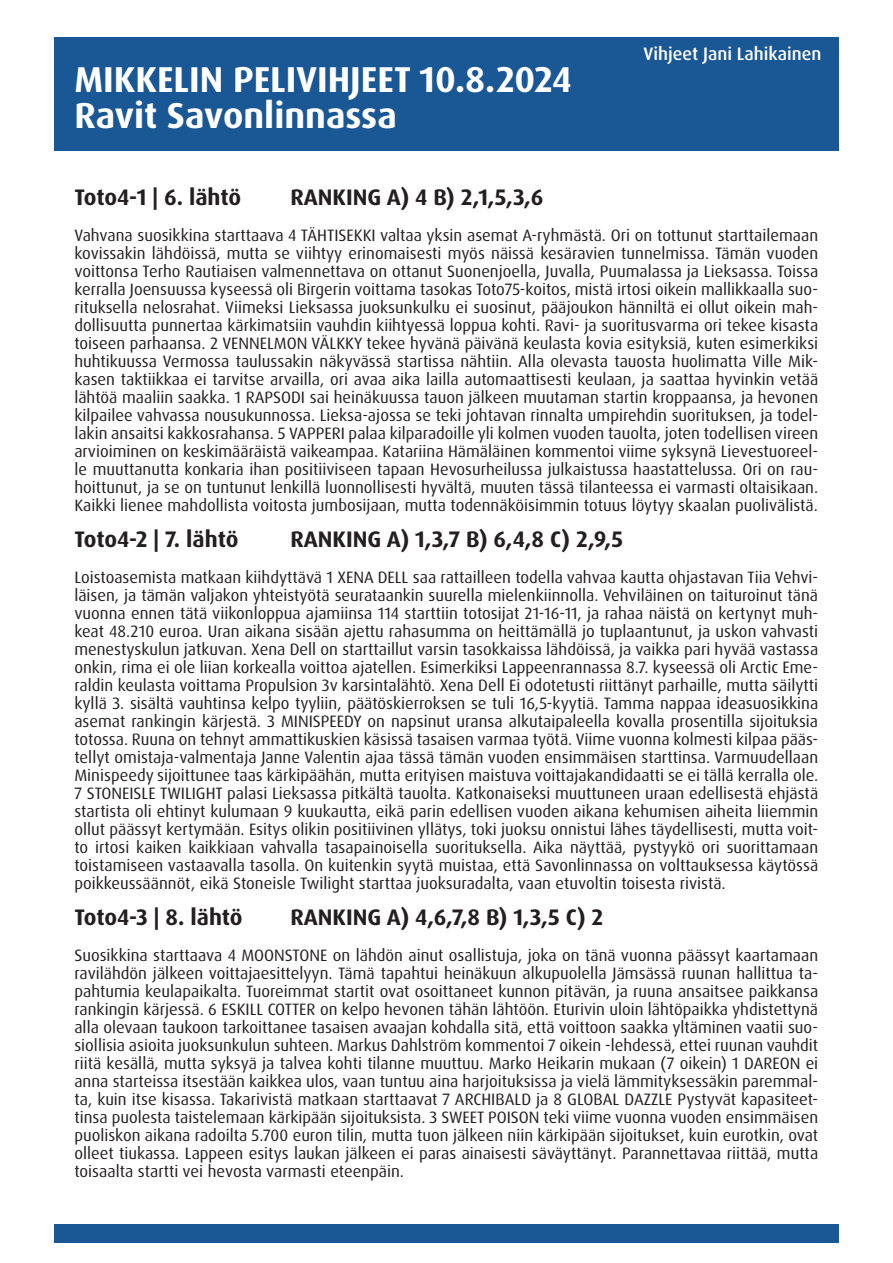
<style>
.page{position:relative;width:893px;height:1263px;background:#fff}
.page>*{position:absolute;margin:0;border:0;box-sizing:border-box;transform-origin:0 0}
.t1{font:700 36px "Dax Pro";color:#fff}
.t2{font:700 22.5px "Dax Pro";color:#231f20}
.t3{font:500 18px "Dax";color:#fff}
.t4{font:16.5px/18px "Dax Pro";color:#231f20;text-align:justify}
</style>
<div class="page">
<div style="left:54px;top:37px;width:785px;height:114px;background:#1a5795"></div>
<div style="left:54px;top:1225px;width:785px;height:18px;background:#1a5795"></div>
<p class="t1" style="left:74px;top:56px;width:499px">MIKKELIN PELIVIHJEET 10.8.2024</p>
<p class="t1" style="left:74px;top:92px;width:324px">Ravit Savonlinnassa</p>
<p class="t3" style="left:643px;top:44px;width:179px">Vihjeet Jani Lahikainen</p>
<p class="t2" style="left:74px;top:183px;width:168px">Toto4-1 | 6. lähtö</p>
<p class="t2" style="left:290px;top:183px;width:255px">RANKING A) 4 B) 2,1,5,3,6</p>
<p class="t4" style="left:74px;top:227px;width:745px">Vahvana suosikkina starttaava 4 TÄHTISEKKI valtaa yksin asemat A-ryhmästä. Ori on tottunut starttailemaan kovissakin lähdöissä, mutta se viihtyy erinomaisesti myös näissä kesäravien tunnelmissa. Tämän vuoden voittonsa Terho Rautiaisen valmennettava on ottanut Suonenjoella, Juvalla, Puumalassa ja Lieksassa. Toissa kerralla Joensuussa kyseessä oli Birgerin voittama tasokas Toto75-koitos, mistä irtosi oikein mallikkaalla suo&shy;rituksella nelosrahat. Viimeksi Lieksassa juoksunkulku ei suosinut, pääjoukon hänniltä ei ollut oikein mah&shy;dollisuutta punnertaa kärkimatsiin vauhdin kiihtyessä loppua kohti. Ravi- ja suoritusvarma ori tekee kisasta toiseen parhaansa. 2 VENNELMON VÄLKKY tekee hyvänä päivänä keulasta kovia esityksiä, kuten esimerkiksi huhtikuussa Vermossa taulussakin näkyvässä startissa nähtiin. Alla olevasta tauosta huolimatta Ville Mik&shy;kasen taktiikkaa ei tarvitse arvailla, ori avaa aika lailla automaattisesti keulaan, ja saattaa hyvinkin vetää lähtöä maaliin saakka. 1 RAPSODI sai heinäkuussa tauon jälkeen muutaman startin kroppaansa, ja hevonen kilpailee vahvassa nousukunnossa. Lieksa-ajossa se teki johtavan rinnalta umpirehdin suorituksen, ja todel&shy;lakin ansaitsi kakkosrahansa. 5 VAPPERI palaa kilparadoille yli kolmen vuoden tauolta, joten todellisen vireen arvioiminen on keskimääräistä vaikeampaa. Katariina Hämäläinen kommentoi viime syksynä Lievestuoreel&shy;le muuttanutta konkaria ihan positiiviseen tapaan Hevosurheilussa julkaistussa haastattelussa. Ori on rau&shy;hoittunut, ja se on tuntunut lenkillä luonnollisesti hyvältä, muuten tässä tilanteessa ei varmasti oltaisikaan.<br>Kaikki lienee mahdollista voitosta jumbosijaan, mutta todennäköisimmin totuus löytyy skaalan puolivälistä.</p>
<p class="t2" style="left:74px;top:525px;width:166px">Toto4-2 | 7. lähtö</p>
<p class="t2" style="left:290px;top:525px;width:334px">RANKING A) 1,3,7 B) 6,4,8 C) 2,9,5</p>
<p class="t4" style="left:74px;top:569px;width:745px">Loistoasemista matkaan kiihdyttävä 1 XENA DELL saa rattailleen todella vahvaa kautta ohjastavan Tiia Vehvi&shy;läisen, ja tämän valjakon yhteistyötä seurataankin suurella mielenkiinnolla. Vehviläinen on taituroinut tänä vuonna ennen tätä viikonloppua ajamiinsa 114 starttiin totosijat 21-16-11, ja rahaa näistä on kertynyt muh&shy;keat 48.210 euroa. Uran aikana sisään ajettu rahasumma on heittämällä jo tuplaantunut, ja uskon vahvasti menestyskulun jatkuvan. Xena Dell on starttaillut varsin tasokkaissa lähdöissä, ja vaikka pari hyvää vastassa onkin, rima ei ole liian korkealla voittoa ajatellen. Esimerkiksi Lappeenrannassa 8.7. kyseessä oli Arctic Eme&shy;raldin keulasta voittama Propulsion 3v karsintalähtö. Xena Dell Ei odotetusti riittänyt parhaille, mutta säilytti kyllä 3. sisältä vauhtinsa kelpo tyyliin, päätöskierroksen se tuli 16,5-kyytiä. Tamma nappaa ideasuosikkina asemat rankingin kärjestä. 3 MINISPEEDY on napsinut uransa alkutaipaleella kovalla prosentilla sijoituksia totossa. Ruuna on tehnyt ammattikuskien käsissä tasaisen varmaa työtä. Viime vuonna kolmesti kilpaa pääs&shy;tellyt omistaja-valmentaja Janne Valentin ajaa tässä tämän vuoden ensimmäisen starttinsa. Varmuudellaan Minispeedy sijoittunee taas kärkipäähän, mutta erityisen maistuva voittajakandidaatti se ei tällä kerralla ole.<br>7 STONEISLE TWILIGHT palasi Lieksassa pitkältä tauolta. Katkonaiseksi muuttuneen uraan edellisestä ehjästä startista oli ehtinyt kulumaan 9 kuukautta, eikä parin edellisen vuoden aikana kehumisen aiheita liiemmin ollut päässyt kertymään. Esitys olikin positiivinen yllätys, toki juoksu onnistui lähes täydellisesti, mutta voit&shy;to irtosi kaiken kaikkiaan vahvalla tasapainoisella suorituksella. Aika näyttää, pystyykö ori suorittamaan toistamiseen vastaavalla tasolla. On kuitenkin syytä muistaa, että Savonlinnassa on volttauksessa käytössä poikkeussäännöt, eikä Stoneisle Twilight starttaa juoksuradalta, vaan etuvoltin toisesta rivistä.</p>
<p class="t2" style="left:74px;top:903px;width:170px">Toto4-3 | 8. lähtö</p>
<p class="t2" style="left:290px;top:903px;width:314px">RANKING A) 4,6,7,8 B) 1,3,5 C) 2</p>
<p class="t4" style="left:74px;top:947px;width:745px">Suosikkina starttaava 4 MOONSTONE on lähdön ainut osallistuja, joka on tänä vuonna päässyt kaartamaan ravilähdön jälkeen voittajaesittelyyn. Tämä tapahtui heinäkuun alkupuolella Jämsässä ruunan hallittua ta&shy;pahtumia keulapaikalta. Tuoreimmat startit ovat osoittaneet kunnon pitävän, ja ruuna ansaitsee paikkansa rankingin kärjessä. 6 ESKILL COTTER on kelpo hevonen tähän lähtöön. Eturivin uloin lähtöpaikka yhdistettynä alla olevaan taukoon tarkoittanee tasaisen avaajan kohdalla sitä, että voittoon saakka yltäminen vaatii suo&shy;siollisia asioita juoksunkulun suhteen. Markus Dahlström kommentoi 7 oikein -lehdessä, ettei ruunan vauhdit riitä kesällä, mutta syksyä ja talvea kohti tilanne muuttuu. Marko Heikarin mukaan (7 oikein) 1 DAREON ei anna starteissa itsestään kaikkea ulos, vaan tuntuu aina harjoituksissa ja vielä lämmityksessäkin paremmal&shy;ta, kuin itse kisassa. Takarivistä matkaan starttaavat 7 ARCHIBALD ja 8 GLOBAL DAZZLE Pystyvät kapasiteet&shy;tinsa puolesta taistelemaan kärkipään sijoituksista. 3 SWEET POISON teki viime vuonna vuoden ensimmäisen puoliskon aikana radoilta 5.700 euron tilin, mutta tuon jälkeen niin kärkipään sijoitukset, kuin eurotkin, ovat olleet tiukassa. Lappeen esitys laukan jälkeen ei paras ainaisesti säväyttänyt. Parannettavaa riittää, mutta toisaalta startti vei hevosta varmasti eteenpäin.</p>
</div>
